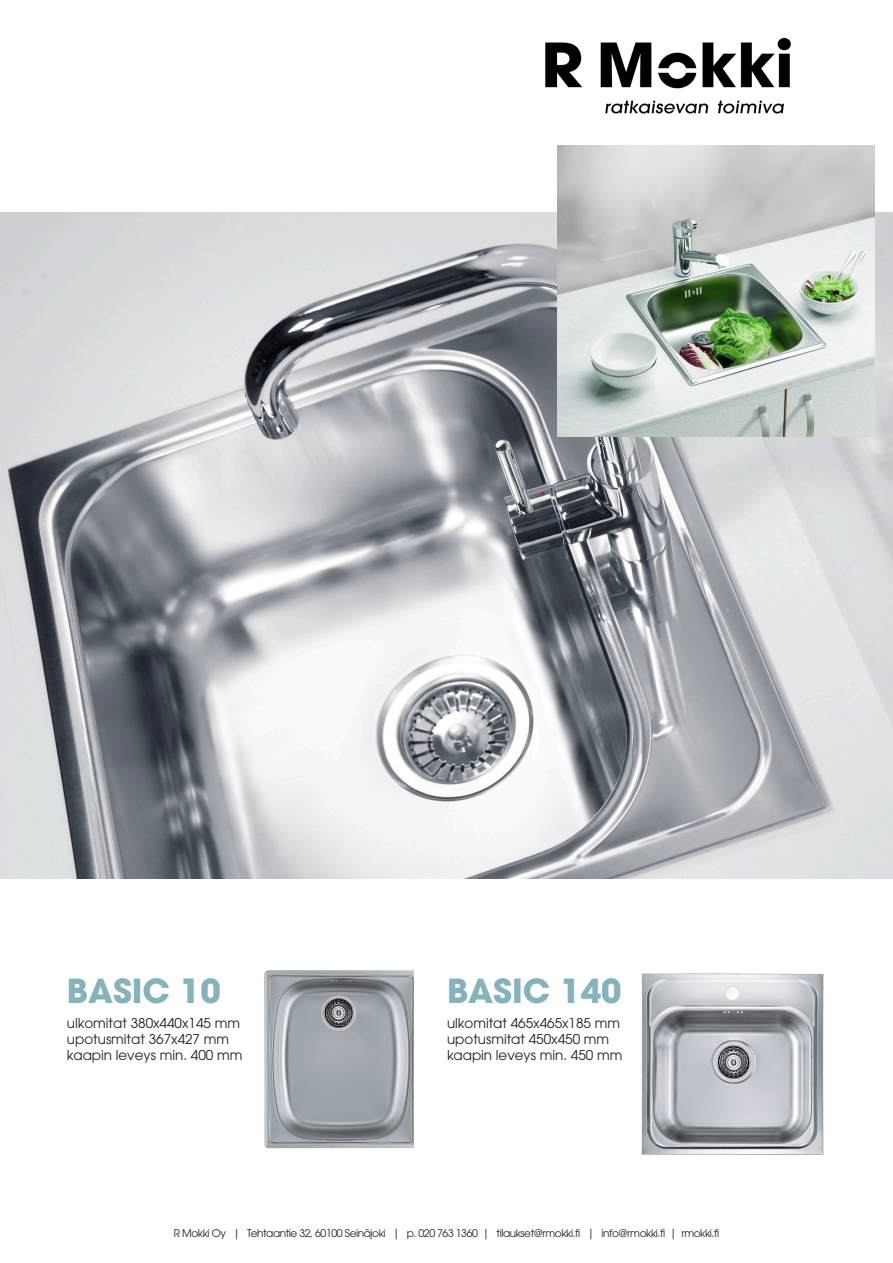
<style>
.page{position:relative;width:893px;height:1263px;background:#fff}
.page>*{position:absolute;margin:0;border:0;box-sizing:border-box;transform-origin:0 0}
.otsikko{font:700 33px "ITC Avant Garde Pro";color:#86b2bc}
.leipä{font:13.5px "ITC Avant Garde Pro";color:#231f20}
.t1{font:10.5px "ITC Avant Garde Pro";letter-spacing:-.04em;color:#231f20}
</style>
<div class="page">
<img style="left:264px;top:970px;width:150px;height:179px">
<img style="left:641px;top:973px;width:183px;height:182px">
<img style="left:545px;top:37px;width:246px;height:77px">
<img style="left:0;top:212px;width:893px;height:666px">
<img style="left:557px;top:145px;width:317px;height:291px">
<p class="otsikko" style="left:67px;top:968px;width:156px">BASIC 10</p>
<p class="leipä" style="left:67px;top:1014px;width:175px">ulkomitat 380x440x145 mm</p>
<p class="leipä" style="left:67px;top:1030px;width:164px">upotusmitat 367x427 mm</p>
<p class="leipä" style="left:67px;top:1046px;width:177px">kaapin leveys min. 400 mm</p>
<p class="otsikko" style="left:447px;top:968px;width:176px">BASIC 140</p>
<p class="leipä" style="left:447px;top:1014px;width:175px">ulkomitat 465x465x185 mm</p>
<p class="leipä" style="left:447px;top:1030px;width:164px">upotusmitat 450x450 mm</p>
<p class="leipä" style="left:447px;top:1046px;width:177px">kaapin leveys min. 450 mm</p>
<p class="t1" style="left:174px;top:1227px;width:547px">R Mokki Oy | Tehtaantie 32, 60100 Seinäjoki | p. 020 763 1360 | tilaukset@rmokki.fi | info@rmokki.fi | rmokki.fi</p>
</div>
